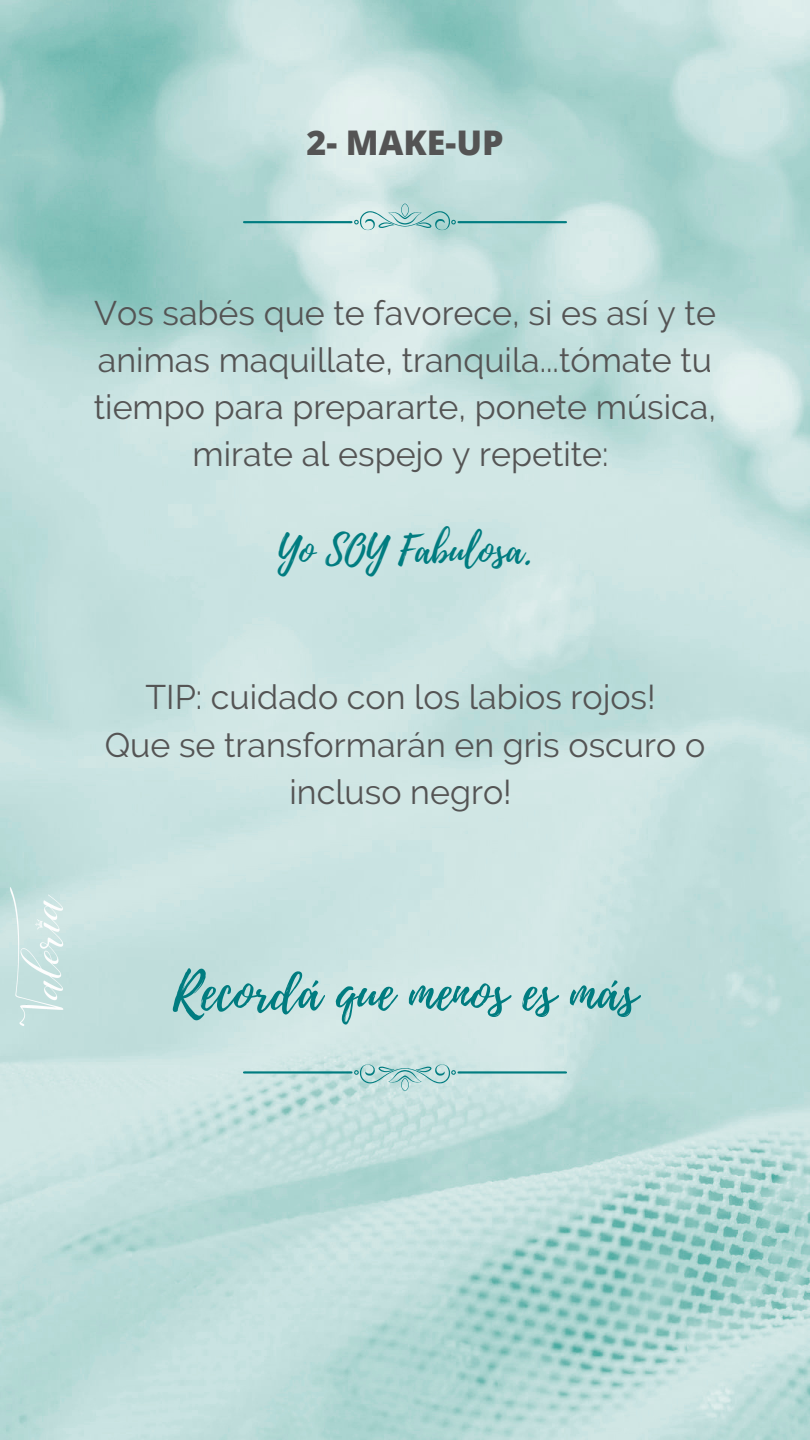
<style>
.page{position:relative;width:810px;height:1440px;background:#fff}
.page>*{position:absolute;margin:0;border:0;box-sizing:border-box;transform-origin:0 0}
.t1{font:52px "Playlist Script";color:#007c80}
.t2{font:39px "Playlist Script";color:#007c80}
.t3{font:34px/47.2px "Raleway";color:#545454;text-align:center}
.t4{font:800 34px "Open Sans";color:#545454}
</style>
<div class="page">
<img style="left:0;top:0;width:810px;height:1440px">
<svg style="left:243px;top:203px;width:324px;height:27px"></svg>
<svg style="left:243px;top:1064px;width:324px;height:27px"></svg>
<img style="left:0;top:869px;width:94px;height:177px">
<p class="t4" style="left:306px;top:119px;width:199px">2- MAKE-UP</p>
<h3 class="t3" style="left:94px;top:289px;width:624px">Vos sabés que te favorece, si es así y te animas maquillate, tranquila...tómate tu tiempo para prepararte, ponete música, mirate al espejo y repetite:</h3>
<p class="t2" style="left:278px;top:523px;width:256px">Yo SOY Fabulosa.</p>
<p class="t3" style="left:146px;top:674px;width:512px">TIP: cuidado con los labios rojos!</p>
<h2 class="t3" style="left:105px;top:721px;width:602px">Que se transformarán en gris oscuro o incluso negro!</h2>
<p class="t1" style="left:173px;top:955px;width:466px">Recordá que menos es más</p>
</div>
